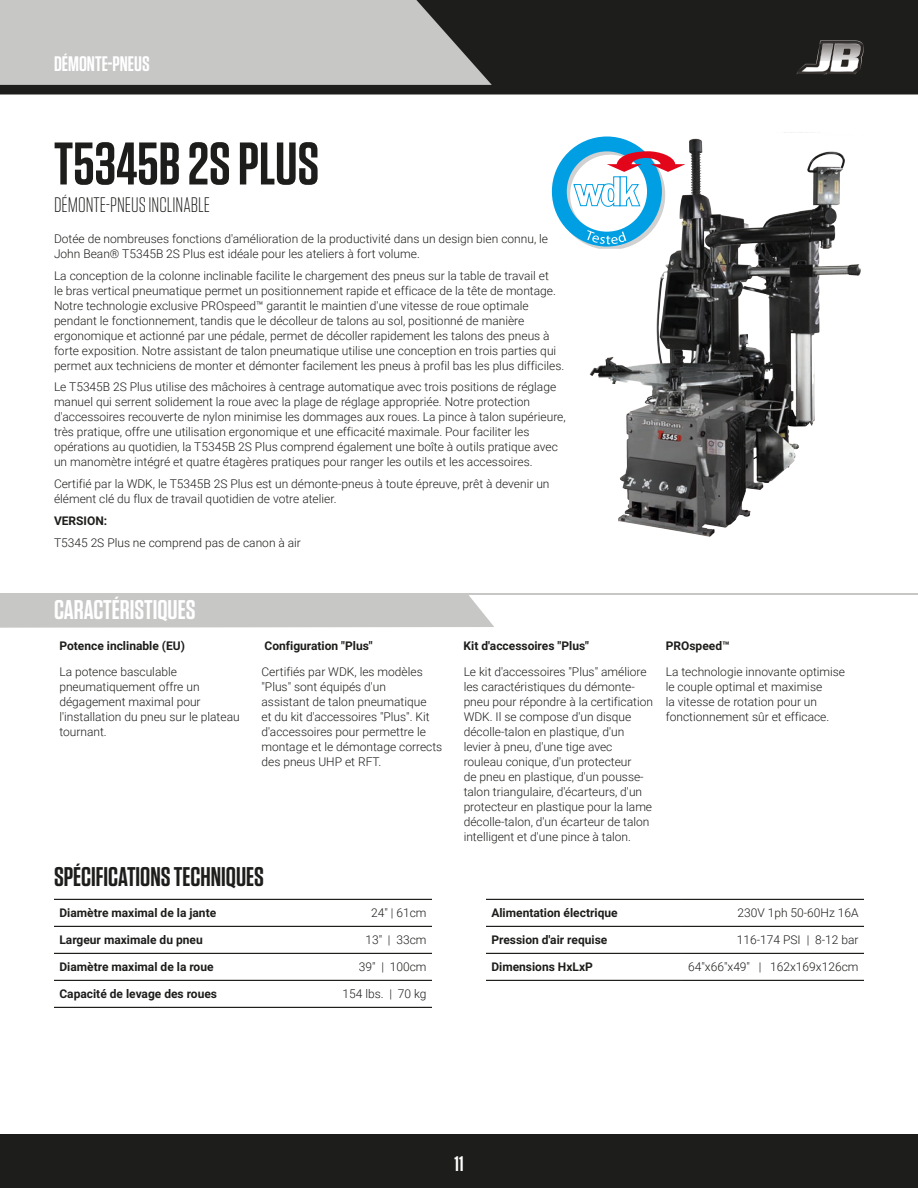
<style>
.page{position:relative;width:918px;height:1188px;background:#fff}
.page>*{position:absolute;margin:0;border:0;box-sizing:border-box;transform-origin:0 0}
.t1{font:600 60px "Tungsten";color:#1d1d1b}
.t2{font:600 27px "Tungsten";color:#1d1d1b}
.t3{font:600 27px "Tungsten";color:#fff}
.t4{font:300 21px "Tungsten";color:#1d1d1b}
.t5{font:600 21px "Tungsten";color:#fff}
.product_description{font:300 12px/15px "Roboto";color:#1d1d1b}
.feature_name{font:700 12px "Roboto";color:#1d1d1b}
.tech_specs_col_2{font:300 12px "Roboto";color:#1d1d1b}
.version_bold{font:700 12px "Roboto";color:#1d1d1b}
</style>
<div class="page">
<div style="left:0;top:1134px;width:918px;height:54px;background:#1d1d1b"></div>
<div style="left:0;top:0;width:918px;height:94px;background:#1d1d1b"></div>
<svg style="left:0;top:0;width:492px;height:85px;background:#b9b9b8"></svg>
<svg style="left:797px;top:40px;width:67px;height:34px"></svg>
<img style="left:589px;top:132px;width:272px;height:405px">
<svg style="left:552px;top:136px;width:133px;height:113px"></svg>
<hr style="left:0;top:593px;width:918px;height:2px;background:#c7c7c6">
<div style="left:0;top:595px;width:494px;height:33px;background:#c7c7c6"></div>
<hr style="left:54px;top:899px;width:189px;height:1px;background:#1d1d1b">
<hr style="left:54px;top:926px;width:189px;height:1px;background:#1d1d1b">
<hr style="left:54px;top:953px;width:189px;height:1px;background:#1d1d1b">
<hr style="left:243px;top:953px;width:189px;height:1px;background:#1d1d1b">
<hr style="left:54px;top:980px;width:189px;height:1px;background:#1d1d1b">
<hr style="left:243px;top:980px;width:189px;height:1px;background:#1d1d1b">
<hr style="left:54px;top:1007px;width:189px;height:1px;background:#1d1d1b">
<hr style="left:243px;top:1007px;width:189px;height:1px;background:#1d1d1b">
<hr style="left:243px;top:899px;width:189px;height:1px;background:#1d1d1b">
<hr style="left:243px;top:926px;width:189px;height:1px;background:#1d1d1b">
<hr style="left:486px;top:899px;width:196px;height:1px;background:#1d1d1b">
<hr style="left:486px;top:926px;width:196px;height:1px;background:#1d1d1b">
<hr style="left:486px;top:953px;width:196px;height:1px;background:#1d1d1b">
<hr style="left:682px;top:953px;width:182px;height:1px;background:#1d1d1b">
<hr style="left:486px;top:980px;width:196px;height:1px;background:#1d1d1b">
<hr style="left:682px;top:980px;width:182px;height:1px;background:#1d1d1b">
<hr style="left:682px;top:899px;width:182px;height:1px;background:#1d1d1b">
<hr style="left:682px;top:926px;width:182px;height:1px;background:#1d1d1b">
<h3 class="t5" style="left:54px;top:52px;width:97px">DÉMONTE-PNEUS</h3>
<p class="t1" style="left:54px;top:132px;width:267px">T5345B 2S PLUS</p>
<p class="t4" style="left:54px;top:194px;width:158px">DÉMONTE-PNEUS INCLINABLE</p>
<p class="product_description" style="left:54px;top:231px;width:496px">Dotée de nombreuses fonctions d'amélioration de la productivité dans un design bien connu, le<br>John Bean® T5345B 2S Plus est idéale pour les ateliers à fort volume.</p>
<p class="product_description" style="left:54px;top:267px;width:512px">La conception de la colonne inclinable facilite le chargement des pneus sur la table de travail et<br>le bras vertical pneumatique permet un positionnement rapide et efficace de la tête de montage.<br>Notre technologie exclusive PROspeed™ garantit le maintien d'une vitesse de roue optimale pendant le fonctionnement, tandis que le décolleur de talons au sol, positionné de manière ergonomique et actionné par une pédale, permet de décoller rapidement les talons des pneus à forte exposition. Notre assistant de talon pneumatique utilise une conception en trois parties qui permet aux techniciens de monter et démonter facilement les pneus à profil bas les plus difficiles.</p>
<p class="product_description" style="left:54px;top:379px;width:513px">Le T5345B 2S Plus utilise des mâchoires à centrage automatique avec trois positions de réglage manuel qui serrent solidement la roue avec la plage de réglage appropriée. Notre protection d'accessoires recouverte de nylon minimise les dommages aux roues. La pince à talon supérieure, très pratique, offre une utilisation ergonomique et une efficacité maximale. Pour faciliter les opérations au quotidien, la T5345B 2S Plus comprend également une boîte à outils pratique avec un manomètre intégré et quatre étagères pratiques pour ranger les outils et les accessoires.</p>
<p class="product_description" style="left:54px;top:476px;width:497px">Certifié par la WDK, le T5345B 2S Plus est un démonte-pneus à toute épreuve, prêt à devenir un élément clé du flux de travail quotidien de votre atelier.</p>
<p class="version_bold" style="left:54px;top:512px;width:55px">VERSION:</p>
<p class="product_description" style="left:54px;top:534px;width:249px">T5345 2S Plus ne comprend pas de canon à air</p>
<h2 class="t3" style="left:54px;top:595px;width:143px">CARACTÉRISTIQUES</h2>
<p class="feature_name" style="left:59px;top:638px;width:127px">Potence inclinable (EU)</p>
<p class="feature_name" style="left:265px;top:638px;width:110px">Configuration "Plus"</p>
<p class="feature_name" style="left:464px;top:638px;width:127px">Kit d'accessoires "Plus"</p>
<p class="feature_name" style="left:666px;top:638px;width:65px">PROspeed™</p>
<p class="product_description" style="left:59px;top:664px;width:182px">La potence basculable pneumatiquement offre un dégagement maximal pour l'installation du pneu sur le plateau tournant.</p>
<p class="product_description" style="left:262px;top:664px;width:182px">Certifiés par WDK, les modèles "Plus" sont équipés d'un<br>assistant de talon pneumatique<br>et du kit d'accessoires "Plus". Kit d'accessoires pour permettre le montage et le démontage corrects des pneus UHP et RFT.</p>
<p class="product_description" style="left:464px;top:664px;width:191px">Le kit d'accessoires "Plus" améliore les caractéristiques du démonte&shy;pneu pour répondre à la certification WDK. Il se compose d'un disque décolle-talon en plastique, d'un levier à pneu, d'une tige avec rouleau conique, d'un protecteur<br>de pneu en plastique, d'un pousse&shy;talon triangulaire, d'écarteurs, d'un protecteur en plastique pour la lame décolle-talon, d'un écarteur de talon intelligent et d'une pince à talon.</p>
<p class="product_description" style="left:666px;top:664px;width:181px">La technologie innovante optimise le couple optimal et maximise<br>la vitesse de rotation pour un fonctionnement sûr et efficace.</p>
<h2 class="t2" style="left:54px;top:863px;width:211px">SPÉCIFICATIONS TECHNIQUES</h2>
<p class="feature_name" style="left:59px;top:905px;width:158px">Diamètre maximal de la jante</p>
<p class="feature_name" style="left:59px;top:932px;width:145px">Largeur maximale du pneu</p>
<p class="feature_name" style="left:59px;top:959px;width:156px">Diamètre maximal de la roue</p>
<p class="feature_name" style="left:59px;top:986px;width:159px">Capacité de levage des roues</p>
<p class="tech_specs_col_2" style="left:371px;top:905px;width:57px">24" | 61cm</p>
<p class="tech_specs_col_2" style="left:365px;top:932px;width:63px">13" | 33cm</p>
<p class="tech_specs_col_2" style="left:359px;top:959px;width:69px">39" | 100cm</p>
<p class="tech_specs_col_2" style="left:343px;top:986px;width:86px">154 lbs. | 70 kg</p>
<p class="feature_name" style="left:491px;top:905px;width:128px">Alimentation électrique</p>
<p class="feature_name" style="left:491px;top:932px;width:117px">Pression d'air requise</p>
<p class="feature_name" style="left:491px;top:959px;width:103px">Dimensions HxLxP</p>
<h3 class="t5" style="left:454px;top:1153px;width:11px">11</h3>
<p class="tech_specs_col_2" style="left:737px;top:905px;width:123px">230V 1ph 50-60Hz 16A</p>
<p class="tech_specs_col_2" style="left:737px;top:932px;width:123px">116-174 PSI | 8-12 bar</p>
<p class="tech_specs_col_2" style="left:688px;top:959px;width:172px">64"x66"x49" | 162x169x126cm</p>
</div>
